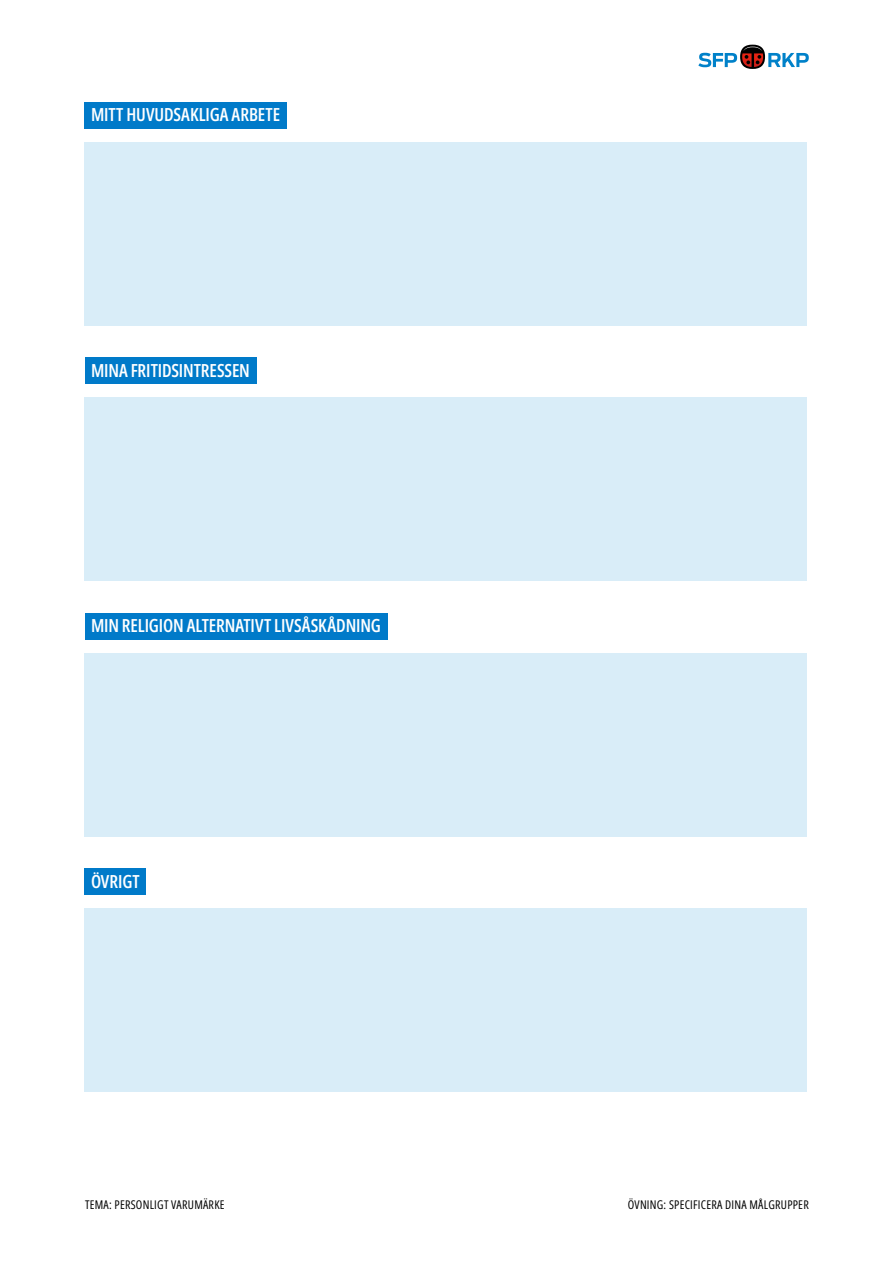
<style>
.page{position:relative;width:893px;height:1263px;background:#fff}
.page>*{position:absolute;margin:0;border:0;box-sizing:border-box;transform-origin:0 0}
.t1{font:600 18px "Open Sans Condensed";letter-spacing:-.005em;color:#fff}
.t2{font:12px "Open Sans Condensed";letter-spacing:.02em;color:#000}
.t3{font:12px "Open Sans";letter-spacing:.02em;color:#000}
</style>
<div class="page">
<div style="left:85px;top:143px;width:722px;height:183px;background:#d9edf8"></div>
<div style="left:85px;top:398px;width:722px;height:183px;background:#d9edf8"></div>
<div style="left:85px;top:653px;width:722px;height:183px;background:#d9edf8"></div>
<div style="left:85px;top:909px;width:722px;height:183px;background:#d9edf8"></div>
<div style="left:85px;top:102px;width:202px;height:27px;background:#007ac9"></div>
<div style="left:85px;top:357px;width:171px;height:27px;background:#007ac9"></div>
<div style="left:85px;top:613px;width:302px;height:26px;background:#007ac9"></div>
<div style="left:85px;top:868px;width:61px;height:27px;background:#007ac9"></div>
<svg style="left:698px;top:45px;width:111px;height:24px"></svg>
<p class="t1" style="left:91px;top:102px;width:191px">MITT HUVUDSAKLIGA ARBETE</p>
<p class="t1" style="left:91px;top:357px;width:160px">MINA FRITIDSINTRESSEN</p>
<p class="t1" style="left:91px;top:613px;width:291px">MIN RELIGION ALTERNATIVT LIVSÅSKÅDNING</p>
<p class="t1" style="left:91px;top:868px;width:50px">ÖVRIGT</p>
<p class="t3" style="left:85px;top:1196px;width:141px">TEMA: PERSONLIGT VARUMÄRKE</p>
<p class="t2" style="left:628px;top:1197px;width:182px">ÖVNING: SPECIFICERA DINA MÅLGRUPPER</p>
</div>
